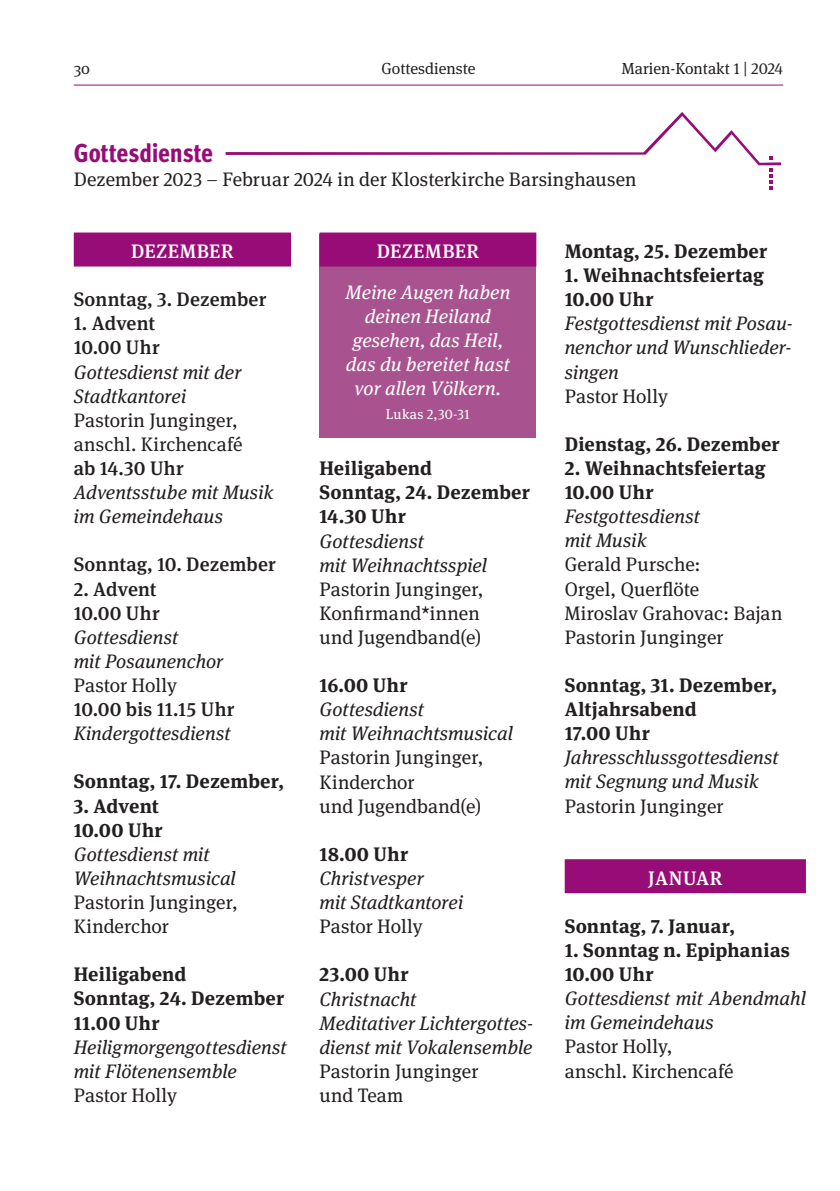
<style>
.page{position:relative;width:840px;height:1191px;background:#fff}
.page>*{position:absolute;margin:0;border:0;box-sizing:border-box;transform-origin:0 0}
.t1{font:800 condensed 26px "Meta Pro";letter-spacing:-.01em;color:#970c76}
.t2{font:italic 19.6px/24.2px "Meta Serif Pro";letter-spacing:.005em;color:#231f20}
.t3{font:19.6px/24.2px "Meta Serif Pro";color:#231f20}
.t4{font:700 19.6px/24.2px "Meta Serif Pro";letter-spacing:.01em;color:#231f20}
.t5{font:500 19.6px/24.2px "Meta Serif Pro";letter-spacing:.01em;color:#231f20}
.t6{font:italic 19.6px/24px "Meta Serif Pro";letter-spacing:.005em;color:#fff;text-align:center}
.t7{font:500 19.6px "Meta Serif Pro";letter-spacing:.03em;color:#fff}
.t8{font:16px "Meta Serif Pro";color:#231f20}
.t9{font:14px "Meta Serif Pro";letter-spacing:.025em;color:#fff}
</style>
<div class="page">
<hr style="left:74px;top:85px;width:708px;height:1px;background:#970c76">
<div style="left:319px;top:234px;width:217px;height:203px;background:#a85390"></div>
<div style="left:319px;top:232px;width:217px;height:34px;background:#970c76"></div>
<svg style="left:225px;top:112px;width:555px;height:77px"></svg>
<div style="left:74px;top:232px;width:217px;height:34px;background:#970c76"></div>
<div style="left:564px;top:859px;width:241px;height:34px;background:#970c76"></div>
<p class="t8" style="left:74px;top:57px;width:18px">30</p>
<p class="t8" style="left:621px;top:57px;width:163px">Marien-Kontakt 1 | 2024</p>
<p class="t8" style="left:381px;top:57px;width:95px">Gottesdienste</p>
<h1 class="t1" style="left:74px;top:132px;width:141px">Gottesdienste</h1>
<p class="t3" style="left:74px;top:166px;width:564px">Dezember 2023 – Februar 2024 in der Klosterkirche Barsinghausen</p>
<p class="t7" style="left:131px;top:236px;width:104px">DEZEMBER</p>
<p class="t5" style="left:74px;top:286px;width:194px">Sonntag, 3. Dezember</p>
<p class="t5" style="left:74px;top:310px;width:87px">1. Advent<br>10.00 Uhr</p>
<p class="t2" style="left:74px;top:359px;width:169px">Gottesdienst mit der<br>Stadtkantorei</p>
<p class="t3" style="left:74px;top:407px;width:170px">Pastorin Junginger, anschl. Kirchencafé</p>
<p class="t5" style="left:74px;top:455px;width:111px">ab 14.30 Uhr</p>
<p class="t2" style="left:74px;top:479px;width:201px">Adventsstube mit Musik im Gemeindehaus</p>
<p class="t5" style="left:74px;top:551px;width:203px">Sonntag, 10. Dezember</p>
<p class="t5" style="left:74px;top:575px;width:87px">2. Advent<br>10.00 Uhr</p>
<p class="t2" style="left:74px;top:624px;width:151px">Gottesdienst<br>mit Posaunenchor</p>
<p class="t3" style="left:74px;top:672px;width:105px">Pastor Holly</p>
<p class="t5" style="left:74px;top:696px;width:162px">10.00 bis 11.15 Uhr</p>
<p class="t2" style="left:74px;top:720px;width:158px">Kindergottesdienst</p>
<p class="t4" style="left:74px;top:768px;width:212px">Sonntag, 17. Dezember,</p>
<p class="t4" style="left:74px;top:792px;width:90px">3. Advent<br>10.00 Uhr</p>
<p class="t2" style="left:74px;top:841px;width:163px">Gottesdienst mit<br>Weihnachtsmusical</p>
<p class="t3" style="left:74px;top:889px;width:166px">Pastorin Junginger,<br>Kinderchor</p>
<p class="t4" style="left:74px;top:960px;width:212px">Heiligabend<br>Sonntag, 24. Dezember<br>11.00 Uhr</p>
<p class="t2" style="left:74px;top:1033px;width:214px">Heiligmorgengottesdienst mit Flötenensemble</p>
<p class="t3" style="left:74px;top:1082px;width:105px">Pastor Holly</p>
<p class="t7" style="left:376px;top:236px;width:104px">DEZEMBER</p>
<p class="t6" style="left:345px;top:279px;width:166px">Meine Augen haben deinen Heiland gesehen, das Heil, das du bereitet hast vor allen Völkern.</p>
<p class="t9" style="left:386px;top:404px;width:85px">Lukas 2,30-31</p>
<p class="t4" style="left:319px;top:454px;width:212px">Heiligabend<br>Sonntag, 24. Dezember<br>14.30 Uhr</p>
<p class="t2" style="left:319px;top:527px;width:169px">Gottesdienst<br>mit Weihnachtsspiel</p>
<p class="t3" style="left:319px;top:576px;width:166px">Pastorin Junginger,<br>Konfirmand*innen und Jugendband(e)</p>
<p class="t4" style="left:319px;top:671px;width:89px">16.00 Uhr</p>
<p class="t2" style="left:319px;top:696px;width:195px">Gottesdienst<br>mit Weihnachtsmusical</p>
<p class="t3" style="left:319px;top:744px;width:166px">Pastorin Junginger,<br>Kinderchor<br>und Jugendband(e)</p>
<p class="t4" style="left:319px;top:840px;width:90px">18.00 Uhr</p>
<p class="t2" style="left:319px;top:865px;width:145px">Christvesper<br>mit Stadtkantorei</p>
<p class="t3" style="left:319px;top:913px;width:105px">Pastor Holly</p>
<p class="t4" style="left:319px;top:961px;width:90px">23.00 Uhr</p>
<p class="t2" style="left:319px;top:985px;width:215px">Christnacht<br>Meditativer Lichtergottes&shy;dienst mit Vokalensemble</p>
<p class="t3" style="left:319px;top:1058px;width:160px">Pastorin Junginger und Team</p>
<p class="t4" style="left:564px;top:237px;width:204px">Montag, 25. Dezember</p>
<p class="t4" style="left:564px;top:261px;width:200px">1. Weihnachtsfeiertag<br>10.00 Uhr</p>
<p class="t2" style="left:564px;top:310px;width:230px;text-align:justify">Festgottesdienst mit Posau&shy;nenchor und Wunschlieder&shy;singen</p>
<p class="t3" style="left:564px;top:383px;width:105px">Pastor Holly</p>
<p class="t4" style="left:564px;top:430px;width:216px">Dienstag, 26. Dezember</p>
<p class="t4" style="left:564px;top:454px;width:202px">2. Weihnachtsfeiertag<br>10.00 Uhr</p>
<p class="t2" style="left:564px;top:503px;width:137px">Festgottesdienst mit Musik</p>
<p class="t3" style="left:564px;top:551px;width:219px">Gerald Pursche:<br>Orgel, Querflöte<br>Miroslav Grahovac: Bajan<br>Pastorin Junginger</p>
<p class="t4" style="left:564px;top:671px;width:214px">Sonntag, 31. Dezember,<br>Altjahrsabend<br>17.00 Uhr</p>
<p class="t2" style="left:564px;top:744px;width:215px">Jahresschlussgottesdienst mit Segnung und Musik</p>
<p class="t3" style="left:564px;top:792px;width:160px">Pastorin Junginger</p>
<p class="t7" style="left:648px;top:863px;width:76px">JANUAR</p>
<p class="t4" style="left:564px;top:912px;width:172px">Sonntag, 7. Januar,</p>
<p class="t4" style="left:564px;top:936px;width:227px">1. Sonntag n. Epiphanias<br>10.00 Uhr</p>
<p class="t2" style="left:564px;top:985px;width:242px">Gottesdienst mit Abendmahl im Gemeindehaus</p>
<p class="t3" style="left:564px;top:1033px;width:170px">Pastor Holly, anschl. Kirchencafé</p>
</div>
